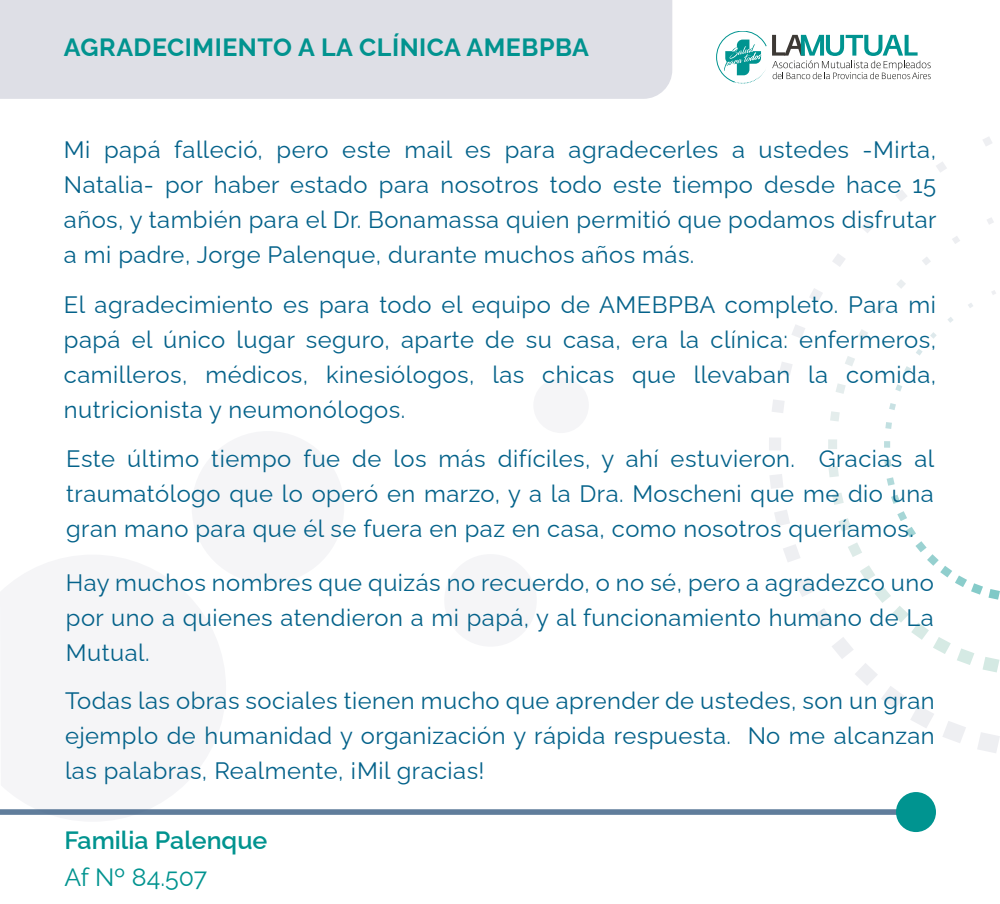
<style>
.page{position:relative;width:1000px;height:904px;background:#fff}
.page>*{position:absolute;margin:0;border:0;box-sizing:border-box;transform-origin:0 0}
.t1{font:700 25px "Raleway";letter-spacing:.02em;color:#01938f}
.t2{font:600 25px "Raleway";color:#01938f}
.t3{font:25px "Raleway";color:#01938f}
.t4{font:23.75px/35px "Raleway";letter-spacing:.02em;color:#04628a;text-align:justify}
</style>
<div class="page">
<div style="left:0;top:0;width:672px;height:99px;background:#dedfe6"></div>
<svg style="left:717px;top:31px;width:214px;height:53px"></svg>
<div style="left:192px;top:431px;width:152px;height:152px;background:#f5f5f7;border-radius:50%"></div>
<div style="left:444px;top:554px;width:93px;height:92px;background:#f5f5f7;border-radius:50%"></div>
<div style="left:533px;top:377px;width:56px;height:56px;background:#f5f5f7;border-radius:50%"></div>
<div style="left:769px;top:437px;width:12px;height:13px;background:#eeeff2"></div>
<svg style="left:772px;top:400px;width:13px;height:13px"></svg>
<svg style="left:779px;top:362px;width:13px;height:13px"></svg>
<svg style="left:792px;top:325px;width:13px;height:13px"></svg>
<svg style="left:810px;top:288px;width:13px;height:14px"></svg>
<svg style="left:833px;top:254px;width:12px;height:13px"></svg>
<svg style="left:861px;top:221px;width:13px;height:12px"></svg>
<svg style="left:896px;top:190px;width:11px;height:11px"></svg>
<svg style="left:936px;top:162px;width:11px;height:10px"></svg>
<svg style="left:983px;top:137px;width:9px;height:9px"></svg>
<div style="left:828px;top:439px;width:9px;height:10px;background:#e2eceb"></div>
<svg style="left:830px;top:411px;width:10px;height:10px"></svg>
<svg style="left:836px;top:383px;width:10px;height:11px"></svg>
<svg style="left:845px;top:356px;width:10px;height:10px"></svg>
<svg style="left:858px;top:329px;width:10px;height:10px"></svg>
<svg style="left:875px;top:304px;width:10px;height:9px"></svg>
<svg style="left:897px;top:280px;width:9px;height:8px"></svg>
<svg style="left:922px;top:257px;width:9px;height:8px"></svg>
<svg style="left:952px;top:236px;width:8px;height:8px"></svg>
<svg style="left:987px;top:218px;width:7px;height:6px"></svg>
<svg style="left:770px;top:459px;width:230px;height:294px"></svg>
<div style="left:884px;top:441px;width:6px;height:7px;background:#bddedf"></div>
<svg style="left:885px;top:422px;width:7px;height:7px"></svg>
<svg style="left:889px;top:403px;width:7px;height:7px"></svg>
<svg style="left:895px;top:384px;width:7px;height:7px"></svg>
<svg style="left:904px;top:366px;width:7px;height:7px"></svg>
<svg style="left:916px;top:349px;width:7px;height:6px"></svg>
<svg style="left:930px;top:332px;width:7px;height:7px"></svg>
<svg style="left:948px;top:317px;width:5px;height:6px"></svg>
<svg style="left:968px;top:303px;width:5px;height:5px"></svg>
<svg style="left:992px;top:290px;width:4px;height:5px"></svg>
<svg style="left:0;top:809px;width:896px;height:6px;background:#6985a1"></svg>
<div style="left:896px;top:792px;width:40px;height:40px;background:#009490;border-radius:50%"></div>
<p class="t1" style="left:64px;top:27px;width:527px">AGRADECIMIENTO A LA CLÍNICA AMEBPBA</p>
<p class="t4" style="left:64px;top:130px;width:874px">Mi papá falleció, pero este mail es para agradecerles a ustedes -Mirta, Natalia- por haber estado para nosotros todo este tiempo desde hace 15 años, y también para el Dr. Bonamassa quien permitió que podamos disfrutar a mi padre, Jorge Palenque, durante muchos años más.</p>
<p class="t4" style="left:64px;top:284px;width:874px">El agradecimiento es para todo el equipo de AMEBPBA completo. Para mi papá el único lugar seguro, aparte de su casa, era la clínica: enfermeros, camilleros, médicos, kinesiólogos, las chicas que llevaban la comida, nutricionista y neumonólogos.</p>
<p class="t4" style="left:66px;top:438px;width:870px">Este último tiempo fue de los más difíciles, y ahí estuvieron. Gracias al traumatólogo que lo operó en marzo, y a la Dra. Moscheni que me dio una gran mano para que él se fuera en paz en casa, como nosotros queríamos.</p>
<p class="t4" style="left:66px;top:563px;width:870px">Hay muchos nombres que quizás no recuerdo, o no sé, pero a agradezco uno por uno a quienes atendieron a mi papá, y al funcionamiento humano de La Mutual.</p>
<p class="t4" style="left:65px;top:680px;width:871px">Todas las obras sociales tienen mucho que aprender de ustedes, son un gran ejemplo de humanidad y organización y rápida respuesta. No me alcanzan las palabras, Realmente, ¡Mil gracias!</p>
<p class="t2" style="left:64px;top:820px;width:205px">Familia Palenque</p>
<p class="t3" style="left:64px;top:857px;width:144px">Af Nº 84.507</p>
</div>
